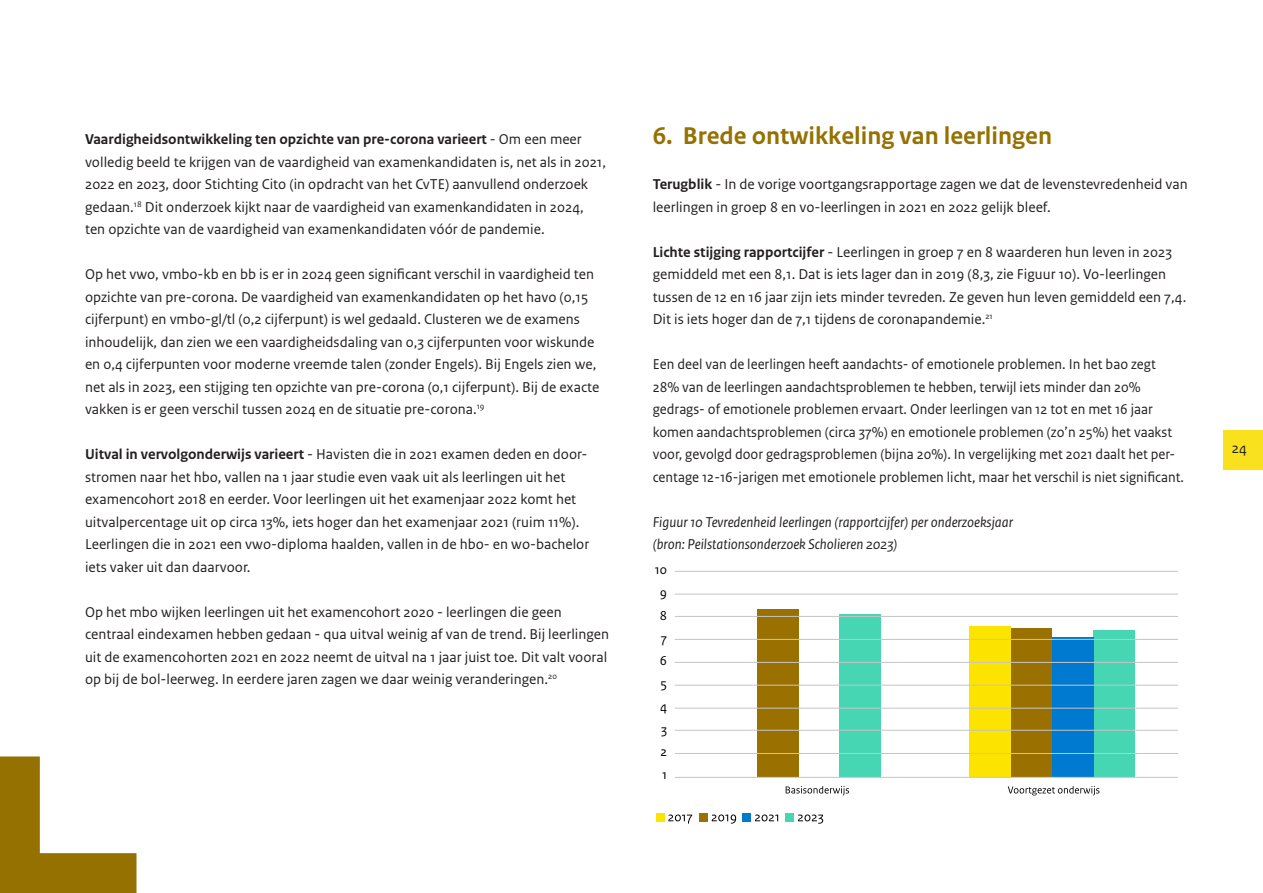
<style>
.page{position:relative;width:1263px;height:893px;background:#fff}
.page>*{position:absolute;margin:0;border:0;box-sizing:border-box;transform-origin:0 0}
.H2_kop__i{font:700 25.5px "Rijksoverheid Sans Text";color:#947100}
.Platte_tekst_wn{font:15px/22.5px "Rijksoverheid Sans Text";color:#231f20}
.Platte_tekst_wn-2{font:15px/22.5px "Rijksoverheid Sans Text";color:#231f20;scale:.96 1}
.Platte_tekst{font:15px/22.5px "Rijksoverheid Sans Text";color:#231f20}
.Bijschrift{font:italic 15px/22.5px "Rijksoverheid Sans Text";color:#231f20}
.t1{font:13.65px/22.8px "Rijksoverheid Sans Text";color:#000;text-align:center}
.s1{font-weight:700}
</style>
<div class="page">
<div style="left:1223px;top:430px;width:40px;height:40px;background:#f9e11e"></div>
<svg style="left:0;top:756px;width:136px;height:137px"></svg>
<svg style="left:668px;top:814px;width:24px;height:10px"></svg>
<div style="left:656px;top:813px;width:8px;height:8px;background:#fde300"></div>
<svg style="left:712px;top:814px;width:24px;height:10px"></svg>
<div style="left:699px;top:813px;width:9px;height:8px;background:#9a7100"></div>
<svg style="left:755px;top:814px;width:23px;height:7px"></svg>
<div style="left:743px;top:813px;width:8px;height:8px;background:#0079d0"></div>
<svg style="left:798px;top:814px;width:25px;height:10px"></svg>
<div style="left:786px;top:813px;width:8px;height:8px;background:#47d6b4"></div>
<svg style="left:786px;top:786px;width:63px;height:9px"></svg>
<svg style="left:1008px;top:786px;width:91px;height:9px"></svg>
<div style="left:757px;top:610px;width:41px;height:167px;background:#9a7100"></div>
<div style="left:839px;top:614px;width:41px;height:163px;background:#47d6b4"></div>
<div style="left:1093px;top:630px;width:42px;height:147px;background:#47d6b4"></div>
<div style="left:1052px;top:637px;width:41px;height:140px;background:#0079d0"></div>
<div style="left:1011px;top:628px;width:41px;height:149px;background:#9a7100"></div>
<div style="left:969px;top:626px;width:42px;height:151px;background:#fde300"></div>
<hr style="left:675px;top:571px;width:503px;height:1px;background:#c5c5c5">
<hr style="left:675px;top:594px;width:503px;height:1px;background:#c5c5c5">
<hr style="left:675px;top:616px;width:503px;height:1px;background:#c5c5c5">
<hr style="left:675px;top:639px;width:503px;height:1px;background:#c5c5c5">
<hr style="left:675px;top:662px;width:503px;height:1px;background:#c5c5c5">
<hr style="left:675px;top:685px;width:503px;height:1px;background:#c5c5c5">
<hr style="left:675px;top:708px;width:503px;height:1px;background:#c5c5c5">
<hr style="left:675px;top:730px;width:503px;height:1px;background:#c5c5c5">
<hr style="left:675px;top:753px;width:503px;height:1px;background:#c5c5c5">
<hr style="left:675px;top:777px;width:503px;height:1px;background:#c5c5c5">
<h1 class="Platte_tekst_wn" style="left:85px;top:128px;width:523px"><span class="s1">Vaardigheidsontwikkeling ten opzichte van pre-corona varieert</span> - Om een meer volledig beeld te krijgen van de vaardigheid van examenkandidaten is, net als in 2021, 2022 en 2023, door Stichting Cito (in opdracht van het CvTE) aanvullend onderzoek gedaan.<sup>18</sup> Dit onderzoek kijkt naar de vaardigheid van examenkandidaten in 2024, ten opzichte van de vaardigheid van examenkandidaten vóór de pandemie.</h1>
<h1 class="Platte_tekst_wn" style="left:85px;top:263px;width:516px">Op het vwo, vmbo-kb en bb is er in 2024 geen significant verschil in vaardigheid ten opzichte van pre-corona. De vaardigheid van examenkandidaten op het havo (0,15 cijferpunt) en vmbo-gl/tl (0,2 cijferpunt) is wel gedaald. Clusteren we de examens inhoudelijk, dan zien we een vaardigheidsdaling van 0,3 cijferpunten voor wiskunde en 0,4 cijferpunten voor moderne vreemde talen (zonder Engels). Bij Engels zien we, net als in 2023, een stijging ten opzichte van pre-corona (0,1 cijferpunt). Bij de exacte vakken is er geen verschil tussen 2024 en de situatie pre-corona.<sup>19</sup></h1>
<h1 class="Platte_tekst_wn" style="left:85px;top:443px;width:506px"><span class="s1">Uitval in vervolgonderwijs varieert</span> - Havisten die in 2021 examen deden en door&shy;stromen naar het hbo, vallen na 1 jaar studie even vaak uit als leerlingen uit het examencohort 2018 en eerder. Voor leerlingen uit het examenjaar 2022 komt het uitvalpercentage uit op circa 13%, iets hoger dan het examenjaar 2021 (ruim 11%).<br>Leerlingen die in 2021 een vwo-diploma haalden, vallen in de hbo- en wo-bachelor iets vaker uit dan daarvoor.</h1>
<p class="Platte_tekst" style="left:85px;top:601px;width:525px">Op het mbo wijken leerlingen uit het examencohort 2020 - leerlingen die geen centraal eindexamen hebben gedaan - qua uitval weinig af van de trend. Bij leerlingen uit de examencohorten 2021 en 2022 neemt de uitval na 1 jaar juist toe. Dit valt vooral op bij de bol-leerweg. In eerdere jaren zagen we daar weinig veranderingen.<sup>20</sup></p>
<h2 class="H2_kop__i" style="left:653px;top:121px;width:401px">6. Brede ontwikkeling van leerlingen</h2>
<h1 class="Platte_tekst_wn" style="left:653px;top:173px;width:536px"><span class="s1">Terugblik</span> - In de vorige voortgangsrapportage zagen we dat de levenstevredenheid van leerlingen in groep 8 en vo-leerlingen in 2021 en 2022 gelijk bleef.</h1>
<h1 class="Platte_tekst_wn" style="left:653px;top:241px;width:535px"><span class="s1">Lichte stijging rapportcijfer</span> - Leerlingen in groep 7 en 8 waarderen hun leven in 2023 gemiddeld met een 8,1. Dat is iets lager dan in 2019 (8,3, zie Figuur 10). Vo-leerlingen tussen de 12 en 16 jaar zijn iets minder tevreden. Ze geven hun leven gemiddeld een 7,4.<br>Dit is iets hoger dan de 7,1 tijdens de coronapandemie.<sup>21</sup></h1>
<h1 class="Platte_tekst_wn-2" style="left:653px;top:353px;width:555px">Een deel van de leerlingen heeft aandachts- of emotionele problemen. In het bao zegt 28% van de leerlingen aandachtsproblemen te hebben, terwijl iets minder dan 20% gedrags- of emotionele problemen ervaart. Onder leerlingen van 12 tot en met 16 jaar komen aandachtsproblemen (circa 37%) en emotionele problemen (zo’n 25%) het vaakst voor, gevolgd door gedragsproblemen (bijna 20%). In vergelijking met 2021 daalt het per&shy;centage 12-16-jarigen met emotionele problemen licht, maar het verschil is niet significant.</h1>
<p class="Bijschrift" style="left:653px;top:511px;width:362px">Figuur 10 Tevredenheid leerlingen (rapportcijfer) per onderzoeksjaar (bron: Peilstationsonderzoek Scholieren 2023)</p>
<p class="t1" style="left:655px;top:559px;width:14px">10<br>9<br>8<br>7<br>6<br>5<br>4<br>3<br>2<br>1</p>
<p class="Platte_tekst_wn" style="left:1232px;top:437px;width:17px">24</p>
</div>
